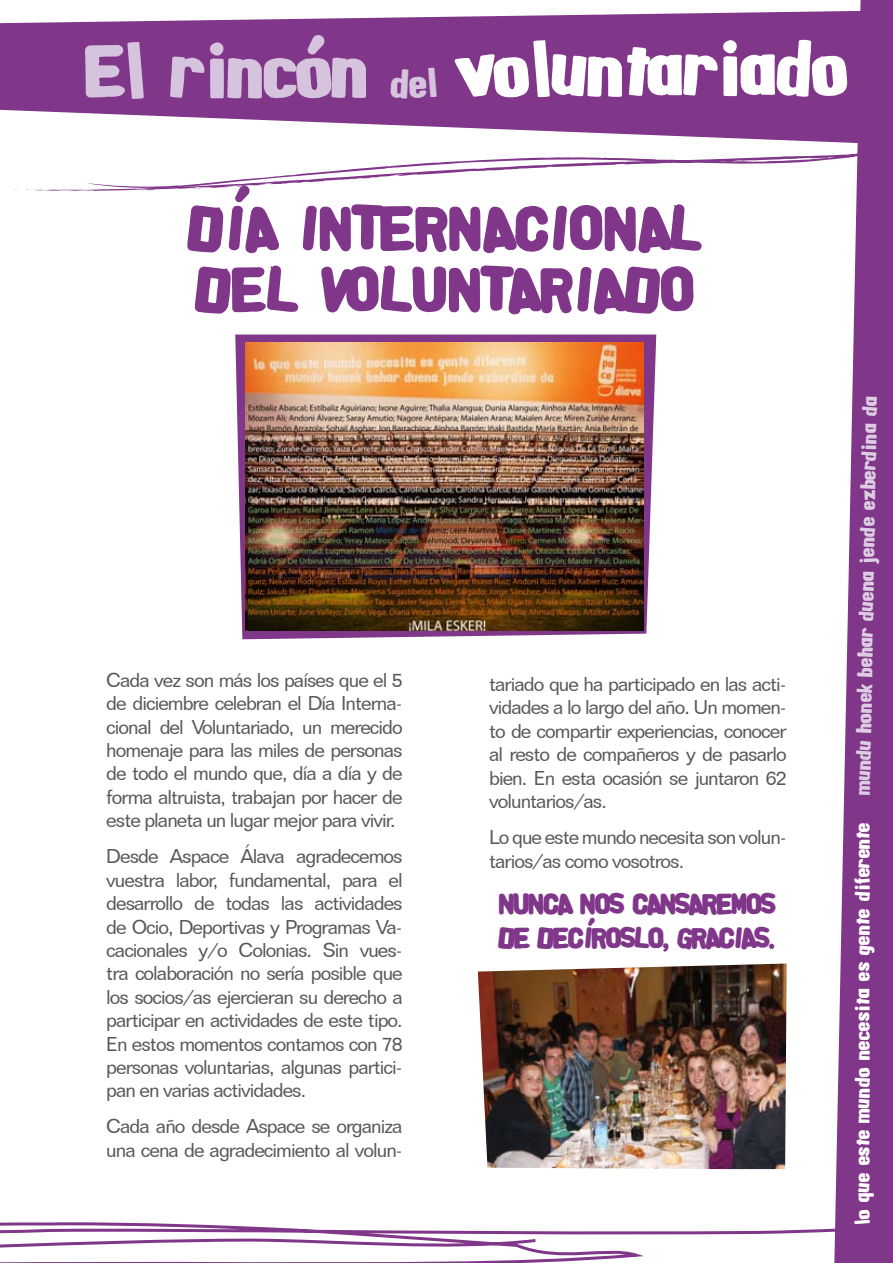
<style>
.page{position:relative;width:893px;height:1263px;background:#fff}
.page>*{position:absolute;margin:0;border:0;box-sizing:border-box;transform-origin:0 0}
.t1{font:71.4px "Alpha Fridge Magnets";letter-spacing:-.03em;color:#fff}
.t2{font:61.2px/61.2px "Alpha Fridge Magnets";color:#803689}
.t3{font:28.5px/34.2px "Alpha Fridge Magnets";letter-spacing:-.05em;color:#803689}
.t4{font:19.5px/23.4px "Folio BT";letter-spacing:-.05em;color:#58585a;text-align:justify}
.t5{font:19.05px "Alpha Fridge Magnets";color:#fff}
.t6{font:19.05px "Alpha Fridge Magnets";color:#ddcde3}
.s1{color:#d6c3dd}
.s2{font-size:36.75px;color:#d6c3dd}
</style>
<div class="page">
<svg style="left:0;top:1222px;width:834px;height:41px"></svg>
<svg style="left:834px;top:0;width:59px;height:1263px;fill:#803689"></svg>
<svg style="left:0;top:11px;width:893px;height:132px;fill:#803689"></svg>
<svg style="left:14px;top:143px;width:879px;height:48px"></svg>
<img style="left:478px;top:963px;width:309px;height:206px">
<svg style="left:235px;top:334px;width:421px;height:305px;fill:#803689"></svg>
<img style="left:246px;top:343px;width:397px;height:287px">
<h1 class="t1" style="left:85px;top:19px;width:767px"><span class="s1">El rincón</span> <span class="s2">del</span> voluntariado</h1>
<h2 class="t2" style="left:189px;top:197px;width:516px">DÍA INTERNACIONAL<br>DEL VOLUNTARIADO</h2>
<p class="t4" style="left:106px;top:668px;width:298px">Cada vez son más los países que el 5 de diciembre celebran el Día Interna&shy;cional del Voluntariado, un merecido homenaje para las miles de personas de todo el mundo que, día a día y de forma altruista, trabajan por hacer de este planeta un lugar mejor para vivir.</p>
<p class="t4" style="left:106px;top:844px;width:298px">Desde Aspace Álava agradecemos vuestra labor, fundamental, para el desarrollo de todas las actividades de Ocio, Deportivas y Programas Va&shy;cacionales y/o Colonias. Sin vues&shy;tra colaboración no sería posible que los socios/as ejercieran su derecho a participar en actividades de este tipo.<br>En estos momentos contamos con 78 personas voluntarias, algunas partici&shy;pan en varias actividades.</p>
<p class="t4" style="left:106px;top:1115px;width:298px">Cada año desde Aspace se organiza una cena de agradecimiento al volun-</p>
<p class="t4" style="left:489px;top:672px;width:299px">tariado que ha participado en las acti&shy;vidades a lo largo del año. Un momen&shy;to de compartir experiencias, conocer al resto de compañeros y de pasarlo bien. En esta ocasión se juntaron 62 voluntarios/as.</p>
<p class="t4" style="left:489px;top:825px;width:299px">Lo que este mundo necesita son volun&shy;tarios/as como vosotros.</p>
<h3 class="t3" style="left:499px;top:886px;width:279px">NUNCA NOS CANSAREMOS<br>DE DECÍROSLO, GRACIAS.</h3>
<p class="t6" style="left:850px;top:795px;width:401px;rotate:-89deg">m undu honek behar duena jende ezberdina da</p>
<p class="t5" style="left:849px;top:1225px;width:405px;rotate:-90deg">lo que este mundo necesita es gente diferente</p>
</div>
